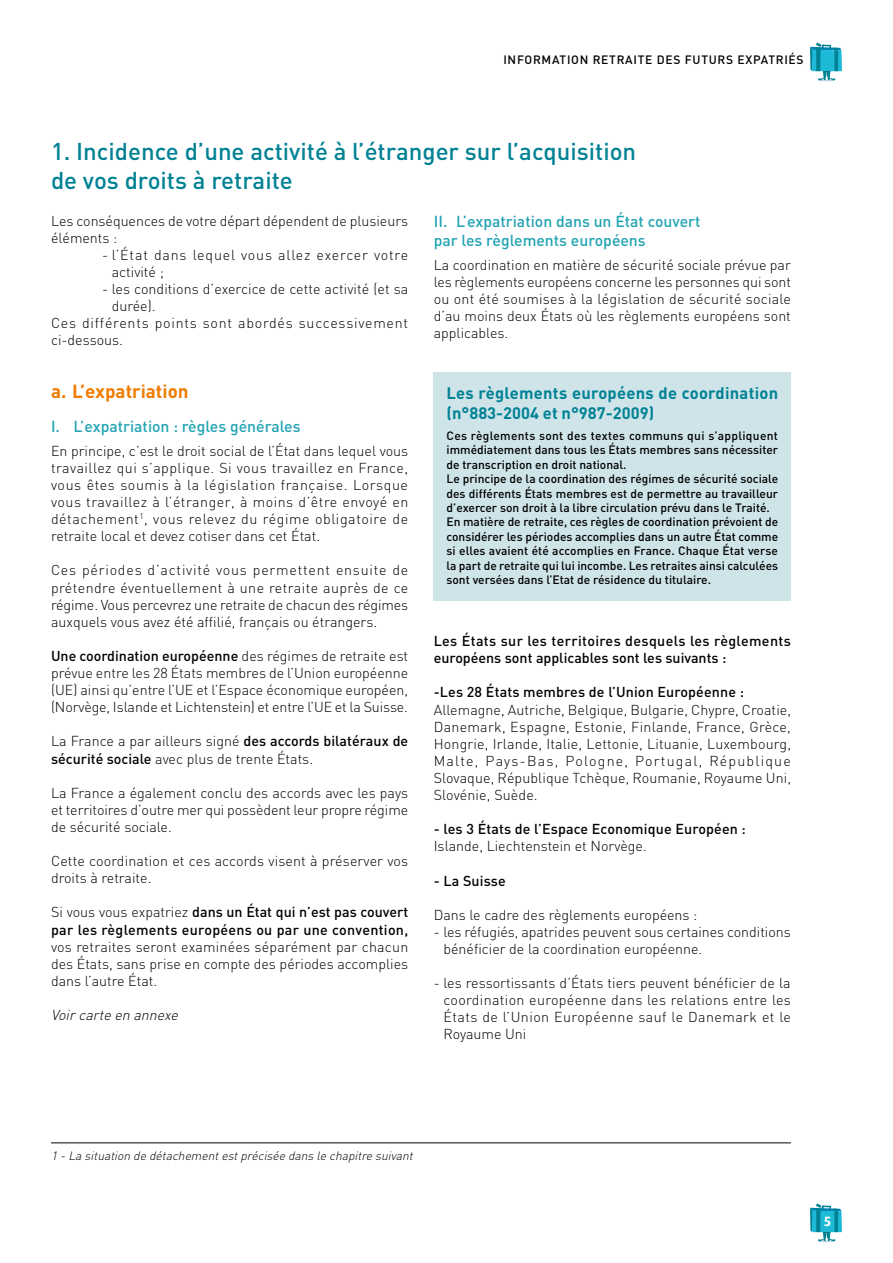
<style>
.page{position:relative;width:893px;height:1263px;background:#fff}
.page>*{position:absolute;margin:0;border:0;box-sizing:border-box;transform-origin:0 0}
.Titre_1{font:500 24px/28.8px "DIN";color:#008294}
.titre_a{font:700 18.75px "DIN";color:#ef7c00}
.t1{font:700 16.5px/19.8px "DIN";letter-spacing:.015em;color:#008294}
.Titre_III{font:500 15.75px/18.9px "DIN";color:#22a3b3}
.texte{font:300 14.25px/17.1px "DIN";color:#000;text-align:justify}
.texte-2{font:500 14.25px/17.1px "DIN";letter-spacing:.01em;color:#000}
.texte-3{font:300 14.25px/17.1px "DIN";letter-spacing:.055em;color:#000}
.texte-4{font:italic 300 14.25px "DIN";color:#000}
.t2{font:700 13.5px "Dax";color:#fff}
.t3{font:500 12px/14.4px "DIN";color:#000}
.Note_Bas_de_page{font:italic 300 12px "DIN";color:#000}
.t4{font:500 12px "DIN";letter-spacing:.06em;color:#000}
.s1{font-weight:500}
</style>
<div class="page">
<svg style="left:810px;top:43px;width:32px;height:38px"></svg>
<svg style="left:810px;top:1203px;width:32px;height:39px"></svg>
<div style="left:434px;top:372px;width:357px;height:229px;background:#cee4e9"></div>
<hr style="left:51px;top:1142px;width:740px;height:1px;background:#000">
<p class="t4" style="left:503px;top:52px;width:302px">INFORMATION RETRAITE DES FUTURS EXPATRIÉS</p>
<p class="Titre_1" style="left:51px;top:136px;width:587px">1. Incidence d’une activité à l’étranger sur l’acquisition de vos droits à retraite</p>
<p class="texte" style="left:51px;top:212px;width:358px">Les conséquences de votre départ dépendent de plusieurs éléments :</p>
<p class="texte-3" style="left:112px;top:246px;width:298px;text-indent:-10px">- l’État dans lequel vous allez exercer votre activité ;</p>
<p class="texte" style="left:112px;top:280px;width:298px;text-indent:-10px">- les conditions d’exercice de cette activité (et sa durée).</p>
<p class="texte-3" style="left:51px;top:314px;width:359px">Ces différents points sont abordés successivement ci-dessous.</p>
<p class="titre_a" style="left:51px;top:379px;width:139px">a. L’expatriation</p>
<p class="Titre_III" style="left:51px;top:416px;width:251px">I. L’expatriation : règles générales</p>
<p class="texte" style="left:51px;top:442px;width:359px">En principe, c’est le droit social de l’État dans lequel vous travaillez qui s’applique. Si vous travaillez en France, vous êtes soumis à la législation française. Lorsque vous travaillez à l’étranger, à moins d’être envoyé en détachement<sup>1</sup>, vous relevez du régime obligatoire de retraite local et devez cotiser dans cet État.</p>
<p class="texte" style="left:51px;top:562px;width:359px">Ces périodes d’activité vous permettent ensuite de prétendre éventuellement à une retraite auprès de ce régime. Vous percevrez une retraite de chacun des régimes auxquels vous avez été affilié, français ou étrangers.</p>
<p class="texte" style="left:51px;top:647px;width:359px"><span class="s1">Une coordination européenne</span> des régimes de retraite est prévue entre les 28 États membres de l’Union européenne (UE) ainsi qu’entre l’UE et l’Espace économique européen, (Norvège, Islande et Lichtenstein) et entre l’UE et la Suisse.</p>
<p class="texte" style="left:51px;top:733px;width:359px">La France a par ailleurs signé <span class="s1">des accords bilatéraux de sécurité sociale</span> avec plus de trente États.</p>
<p class="texte" style="left:51px;top:784px;width:359px">La France a également conclu des accords avec les pays et territoires d’outre mer qui possèdent leur propre régime de sécurité sociale.</p>
<p class="texte" style="left:51px;top:852px;width:359px">Cette coordination et ces accords visent à préserver vos droits à retraite.</p>
<p class="texte" style="left:51px;top:904px;width:359px">Si vous vous expatriez <span class="s1">dans un État qui n’est pas couvert par les règlements européens ou par une convention, </span>vos retraites seront examinées séparément par chacun des États, sans prise en compte des périodes accomplies dans l’autre État.</p>
<p class="texte-4" style="left:51px;top:1006px;width:132px">Voircarte en annexe</p>
<p class="Titre_III" style="left:434px;top:211px;width:268px">II. L’expatriation dans un État couvert par les règlements européens</p>
<p class="texte" style="left:434px;top:256px;width:359px">La coordination en matière de sécurité sociale prévue par les règlements européens concerne les personnes qui sont ou ont été soumises à la législation de sécurité sociale d’au moins deux États où les règlements européens sont applicables.</p>
<p class="t1" style="left:446px;top:382px;width:333px">Les règlements européens de coordination (n°883-2004 et n°987-2009)</p>
<p class="t3" style="left:446px;top:428px;width:333px">Ces règlements sont des textes communs qui s’appliquent immédiatement dans tous les États membres sans nécessiter de transcription en droit national.<br>Le principe de la coordination des régimes de sécurité sociale des différents États membres est de permettre au travailleur d’exercer son droit à la libre circulation prévu dans le Traité.<br>En matière de retraite, ces règles de coordination prévoient de considérer les périodes accomplies dans un autre État comme si elles avaient été accomplies en France. Chaque État verse la part de retraite qui lui incombe. Les retraites ainsi calculées sont versées dans l’Etat de résidence du titulaire.</p>
<p class="texte-2" style="left:434px;top:632px;width:359px">Les États sur les territoires desquels les règlements européens sont applicables sont les suivants :</p>
<p class="texte-2" style="left:434px;top:683px;width:312px">-Les 28 États membres de l’Union Européenne :</p>
<p class="texte" style="left:434px;top:701px;width:359px">Allemagne, Autriche, Belgique, Bulgarie, Chypre, Croatie, Danemark, Espagne, Estonie, Finlande, France, Grèce, Hongrie, Irlande, Italie, Lettonie, Lituanie, Luxembourg, Malte, Pays-Bas, Pologne, Portugal, République Slovaque, République Tchèque, Roumanie, Royaume Uni, Slovénie, Suède.</p>
<p class="texte-2" style="left:434px;top:820px;width:314px">- les 3 États de l’Espace Economique Européen :</p>
<p class="texte" style="left:434px;top:837px;width:214px">Islande, Liechtenstein et Norvège.</p>
<p class="texte-2" style="left:434px;top:871px;width:74px">- La Suisse</p>
<p class="texte" style="left:434px;top:906px;width:265px">Dans le cadre des règlements européens :</p>
<p class="texte" style="left:443px;top:923px;width:349px;text-indent:-10px">- les réfugiés, apatrides peuvent sous certaines conditions bénéficier de la coordination européenne.</p>
<p class="texte" style="left:443px;top:974px;width:349px;text-indent:-10px">- les ressortissants d’États tiers peuvent bénéficier de la coordination européenne dans les relations entre les États de l’Union Européenne sauf le Danemark et le Royaume Uni</p>
<p class="Note_Bas_de_page" style="left:51px;top:1148px;width:366px">1 -La situation de détachementestprécisée dans le chapitre suivant</p>
<p class="t2" style="left:824px;top:1214px;width:9px">5</p>
</div>
